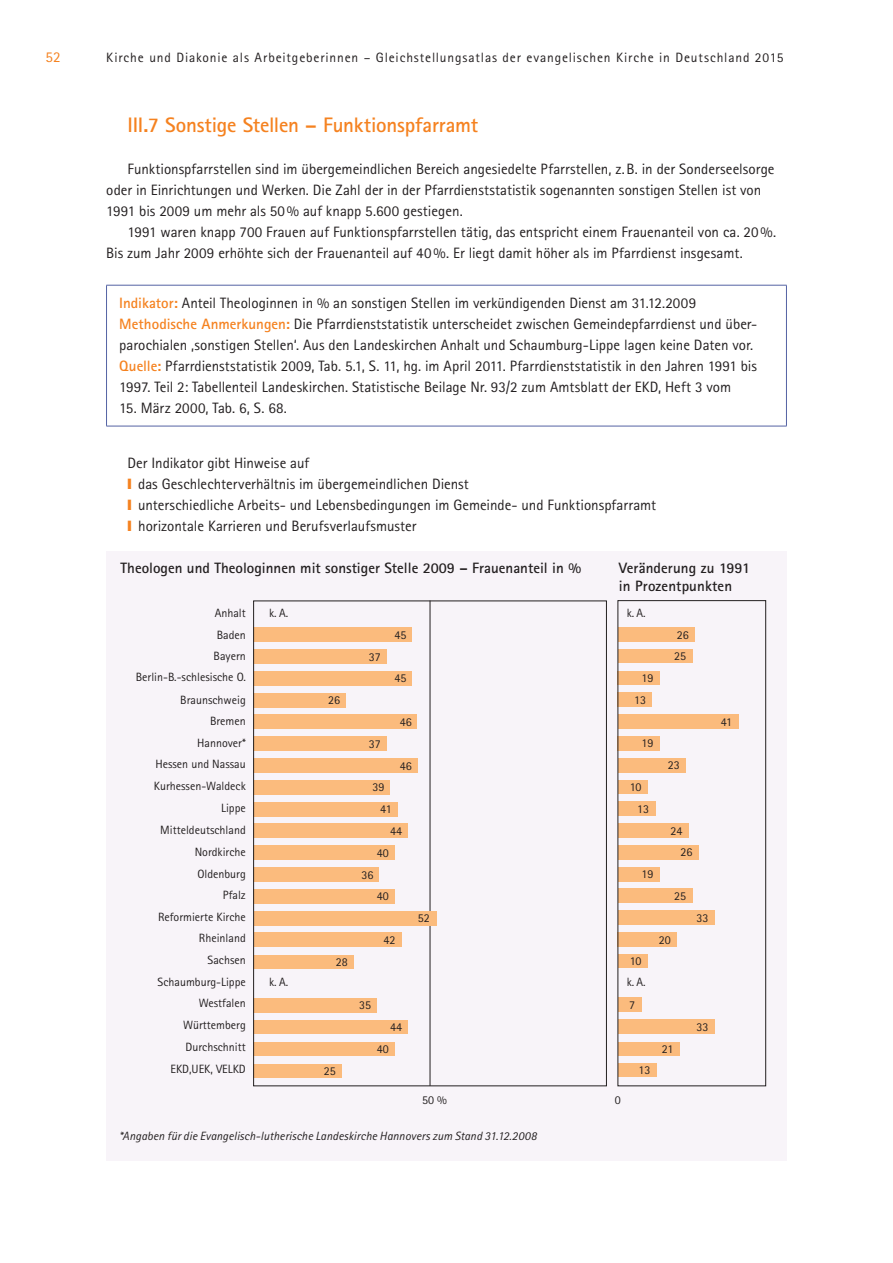
<style>
.page{position:relative;width:893px;height:1263px;background:#fff}
.page>*{position:absolute;margin:0;border:0;box-sizing:border-box;transform-origin:0 0}
.t1{font:700 21px "Rotis Sans Serif Std";letter-spacing:-.01em;color:#f58220}
.t2{font:15px/21px "Rotis Sans Serif Std";color:#231f20}
.t3{font:700 15px/18px "Rotis Sans Serif Std";color:#231f20}
.t4{font:15px "Rotis Sans Serif Std";color:#f58220}
.t5{font:13.5px "Rotis Sans Serif Std";letter-spacing:.065em;color:#231f20}
.t6{font:12px/21.6px "Rotis Sans Serif Std";color:#231f20}
.t7{font:italic 12px "Rotis Sans Serif Std";letter-spacing:.005em;color:#231f20}
.s1{font-weight:700;color:#f58220}
.s2{color:#f58220}
</style>
<div class="page">
<hr style="left:106px;top:285px;width:681px;height:1px;background:#5463a4">
<hr style="left:106px;top:285px;width:1px;height:141px;background:#5463a4">
<hr style="left:786px;top:285px;width:1px;height:141px;background:#5463a4">
<hr style="left:106px;top:426px;width:681px;height:1px;background:#5463a4">
<div style="left:106px;top:552px;width:681px;height:609px;background:#f8f4f9"></div>
<hr style="left:430px;top:600px;width:1px;height:486px;background:#231f20">
<div style="left:254px;top:628px;width:158px;height:14px;background:#fbbb7d"></div>
<div style="left:254px;top:649px;width:133px;height:14px;background:#fbbb7d"></div>
<div style="left:254px;top:671px;width:158px;height:14px;background:#fbbb7d"></div>
<div style="left:254px;top:693px;width:92px;height:14px;background:#fbbb7d"></div>
<div style="left:254px;top:715px;width:163px;height:14px;background:#fbbb7d"></div>
<div style="left:254px;top:737px;width:133px;height:14px;background:#fbbb7d"></div>
<div style="left:254px;top:758px;width:164px;height:14px;background:#fbbb7d"></div>
<div style="left:254px;top:780px;width:136px;height:14px;background:#fbbb7d"></div>
<div style="left:254px;top:802px;width:144px;height:14px;background:#fbbb7d"></div>
<div style="left:254px;top:824px;width:154px;height:14px;background:#fbbb7d"></div>
<div style="left:254px;top:845px;width:141px;height:14px;background:#fbbb7d"></div>
<div style="left:254px;top:867px;width:125px;height:14px;background:#fbbb7d"></div>
<div style="left:254px;top:889px;width:141px;height:14px;background:#fbbb7d"></div>
<div style="left:254px;top:911px;width:182px;height:14px;background:#fbbb7d"></div>
<div style="left:254px;top:933px;width:147px;height:14px;background:#fbbb7d"></div>
<div style="left:254px;top:954px;width:100px;height:14px;background:#fbbb7d"></div>
<div style="left:254px;top:998px;width:123px;height:14px;background:#fbbb7d"></div>
<div style="left:254px;top:1063px;width:88px;height:14px;background:#fbbb7d"></div>
<div style="left:254px;top:1042px;width:141px;height:14px;background:#fbbb7d"></div>
<div style="left:254px;top:1020px;width:154px;height:14px;background:#fbbb7d"></div>
<div style="left:618px;top:845px;width:80px;height:14px;background:#fbbb7d"></div>
<div style="left:618px;top:627px;width:77px;height:14px;background:#fbbb7d"></div>
<div style="left:618px;top:649px;width:74px;height:14px;background:#fbbb7d"></div>
<div style="left:618px;top:671px;width:42px;height:14px;background:#fbbb7d"></div>
<div style="left:618px;top:693px;width:34px;height:14px;background:#fbbb7d"></div>
<div style="left:618px;top:714px;width:120px;height:14px;background:#fbbb7d"></div>
<div style="left:618px;top:736px;width:42px;height:14px;background:#fbbb7d"></div>
<div style="left:618px;top:758px;width:68px;height:14px;background:#fbbb7d"></div>
<div style="left:618px;top:780px;width:29px;height:14px;background:#fbbb7d"></div>
<div style="left:618px;top:802px;width:37px;height:14px;background:#fbbb7d"></div>
<div style="left:618px;top:867px;width:41px;height:14px;background:#fbbb7d"></div>
<div style="left:618px;top:823px;width:71px;height:14px;background:#fbbb7d"></div>
<div style="left:618px;top:889px;width:74px;height:14px;background:#fbbb7d"></div>
<div style="left:618px;top:932px;width:59px;height:14px;background:#fbbb7d"></div>
<div style="left:618px;top:911px;width:96px;height:14px;background:#fbbb7d"></div>
<div style="left:618px;top:954px;width:29px;height:14px;background:#fbbb7d"></div>
<div style="left:618px;top:998px;width:23px;height:14px;background:#fbbb7d"></div>
<div style="left:618px;top:1020px;width:96px;height:14px;background:#fbbb7d"></div>
<div style="left:618px;top:1063px;width:38px;height:14px;background:#fbbb7d"></div>
<div style="left:618px;top:1041px;width:61px;height:14px;background:#fbbb7d"></div>
<div style="left:617px;top:600px;width:149px;height:486px;border:1px solid #231f20"></div>
<p class="t4" style="left:46px;top:48px;width:16px">52</p>
<p class="t5" style="left:106px;top:50px;width:679px">Kirche und Diakonie als Arbeitgeberinnen – Gleichstellungsatlas der evangelischen Kirche in Deutschland 2015</p>
<h1 class="t1" style="left:128px;top:111px;width:352px">III.7 Sonstige Stellen – Funktionspfarramt</h1>
<p class="t2" style="left:106px;top:158px;width:670px;text-indent:21px">Funktionspfarrstellen sind im übergemeindlichen Bereich angesiedelte Pfarrstellen, z.B. in der Sonderseelsorge oder in Einrichtungen und Werken. Die Zahl der in der Pfarrdienststatistik sogenannten sonstigen Stellen ist von<br>1991 bis 2009 um mehr als 50% auf knapp 5.600 gestiegen.</p>
<p class="t2" style="left:106px;top:221px;width:671px;text-indent:21px">1991 waren knapp 700 Frauen auf Funktionspfarrstellen tätig, das entspricht einem Frauenanteil von ca. 20%.<br>Bis zum Jahr 2009 erhöhte sich der Frauenanteil auf 40%. Er liegt damit höher als im Pfarrdienst insgesamt.</p>
<p class="t2" style="left:119px;top:293px;width:639px"><span class="s1">Indikator:</span> Anteil Theologinnen in % an sonstigen Stellen im verkündigenden Dienst am 31.12.2009<br><span class="s1">Methodische Anmerkungen:</span> Die Pfarrdienststatistik unterscheidet zwischen Gemeindepfarrdienst und über&shy;parochialen ‚sonstigen Stellen‘. Aus den Landeskirchen Anhalt und Schaumburg-Lippe lagen keine Daten vor.<br><span class="s1">Quelle:</span> Pfarrdienststatistik 2009, Tab. 5.1, S. 11, hg. im April 2011. Pfarrdienststatistik in den Jahren 1991 bis 1997. Teil 2: Tabellenteil Landeskirchen. Statistische Beilage Nr. 93/2 zum Amtsblatt der EKD, Heft 3 vom</p>
<p class="t2" style="left:119px;top:398px;width:169px">15. März 2000, Tab. 6, S. 68.</p>
<p class="t2" style="left:128px;top:452px;width:530px">Der Indikator gibt Hinweise auf<br><span class="s2">❙</span> das Geschlechterverhältnis im übergemeindlichen Dienst<br><span class="s2">❙</span> unterschiedliche Arbeits- und Lebensbedingungen im Gemeinde- und Funktionspfarramt <span class="s2">❙</span> horizontale Karrieren und Berufsverlaufsmuster</p>
<p class="t3" style="left:121px;top:559px;width:462px">Theologen und Theologinnen mit sonstiger Stelle 2009 – Frauenanteil in %</p>
<p class="t6" style="left:136px;top:602px;width:111px;text-align:right">Anhalt<br>Baden<br>Bayern<br>Berlin-B.-schlesische O.<br>Braunschweig<br>Bremen<br>Hannover*<br>Hessen und Nassau<br>Kurhessen-Waldeck<br>Lippe<br>Mitteldeutschland<br>Nordkirche<br>Oldenburg<br>Pfalz<br>Reformierte Kirche<br>Rheinland<br>Sachsen<br>Schaumburg-Lippe<br>Westfalen<br>Württemberg</p>
<p class="t6" style="left:170px;top:1058px;width:77px">EKD,UEK, VELKD</p>
<p class="t3" style="left:619px;top:559px;width:133px">Veränderung zu 1991 in Prozentpunkten</p>
<p class="t6" style="left:627px;top:602px;width:20px">k. A.</p>
<p class="t6" style="left:269px;top:602px;width:20px">k. A.</p>
<p class="t6" style="left:674px;top:623px;width:16px">26<br>25</p>
<p class="t6" style="left:394px;top:624px;width:13px">45</p>
<p class="t6" style="left:369px;top:646px;width:13px">37</p>
<p class="t6" style="left:641px;top:667px;width:13px">19</p>
<p class="t6" style="left:394px;top:667px;width:13px">45</p>
<p class="t6" style="left:634px;top:689px;width:13px">13</p>
<p class="t6" style="left:328px;top:689px;width:13px">26</p>
<p class="t6" style="left:721px;top:711px;width:13px">41</p>
<p class="t6" style="left:400px;top:711px;width:13px">46</p>
<p class="t6" style="left:641px;top:732px;width:13px">19</p>
<p class="t6" style="left:369px;top:733px;width:13px">37</p>
<p class="t6" style="left:668px;top:754px;width:13px">23</p>
<p class="t6" style="left:400px;top:755px;width:13px">46</p>
<p class="t6" style="left:637px;top:776px;width:13px;text-indent:-7px">10<br>13</p>
<p class="t6" style="left:372px;top:776px;width:13px">39</p>
<p class="t6" style="left:380px;top:798px;width:13px">41</p>
<p class="t6" style="left:671px;top:820px;width:13px">24</p>
<p class="t6" style="left:390px;top:820px;width:13px">44</p>
<p class="t6" style="left:680px;top:841px;width:13px">26</p>
<p class="t6" style="left:377px;top:842px;width:13px">40</p>
<p class="t6" style="left:641px;top:863px;width:13px">19</p>
<p class="t6" style="left:361px;top:863px;width:13px">36</p>
<p class="t6" style="left:674px;top:885px;width:13px">25</p>
<p class="t6" style="left:377px;top:885px;width:13px">40</p>
<p class="t6" style="left:696px;top:907px;width:13px">33</p>
<p class="t6" style="left:418px;top:907px;width:13px">52</p>
<p class="t6" style="left:659px;top:929px;width:13px">20</p>
<p class="t6" style="left:383px;top:929px;width:13px">42</p>
<p class="t6" style="left:630px;top:950px;width:13px">10</p>
<p class="t6" style="left:629px;top:994px;width:7px">7</p>
<p class="t6" style="left:336px;top:951px;width:13px">28</p>
<p class="t6" style="left:627px;top:971px;width:20px">k. A.</p>
<p class="t6" style="left:269px;top:971px;width:20px">k. A.</p>
<p class="t6" style="left:359px;top:994px;width:13px">35</p>
<p class="t6" style="left:696px;top:1016px;width:13px">33</p>
<p class="t6" style="left:390px;top:1016px;width:13px">44</p>
<p class="t6" style="left:186px;top:1036px;width:62px">Durchschnitt</p>
<p class="t6" style="left:662px;top:1037px;width:13px">21</p>
<p class="t6" style="left:377px;top:1038px;width:13px">40</p>
<p class="t6" style="left:638px;top:1059px;width:13px">13</p>
<p class="t6" style="left:324px;top:1060px;width:13px">25</p>
<p class="t6" style="left:422px;top:1089px;width:26px">50 %</p>
<p class="t7" style="left:119px;top:1129px;width:419px">*Angaben für die Evangelisch-lutherische Landeskirche Hannovers zum Stand 31.12.2008</p>
<p class="t6" style="left:615px;top:1089px;width:7px">0</p>
</div>
